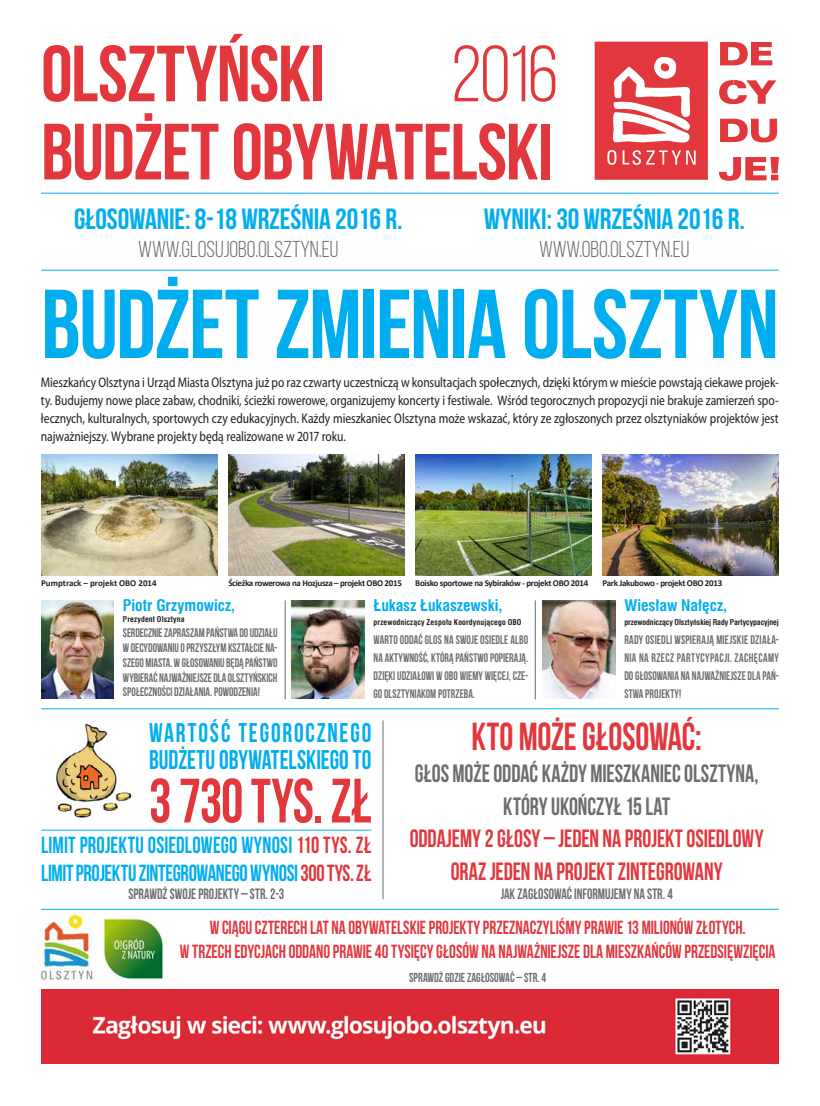
<style>
.page{position:relative;width:820px;height:1106px;background:#fff}
.page>*{position:absolute;margin:0;border:0;box-sizing:border-box;transform-origin:0 0}
.t1{font:700 97.5px "Bebas Neue";letter-spacing:-.015em;color:#00aeef}
.t2{font:700 79.5px "Bebas Neue";letter-spacing:-.015em;color:#e1373d}
.t3{font:79.5px "Bebas Neue";color:#e1373d}
.t4{font:700 62.4px "Bebas Neue";letter-spacing:-.015em;color:#e1373d;scale:.9 1}
.t5{font:700 39px "Bebas Neue";letter-spacing:-.005em;color:#e1373d;scale:.9 1}
.t6{font:700 29.2px "Bebas Neue";letter-spacing:-.005em;color:#00aeef}
.t7{font:700 27px/27px "Bebas Neue";letter-spacing:.01em;color:#00aeef;scale:.9 1}
.t8{font:700 25px/32.5px "Bebas Neue";letter-spacing:-.005em;color:#e1373d;text-align:center;scale:.9 1}
.t9{font:700 25px/32.5px "Bebas Neue";letter-spacing:-.005em;color:#6c6d70;text-align:center;scale:.9 1}
.t10{font:700 23.3px/28px "Bebas Neue";color:#00aeef;scale:.9 1}
.t11{font:23px "Bebas Neue";color:#6c6d70}
.t12{font:700 19px/24px "Bebas Neue";color:#e1373d;text-align:center;scale:.9 1}
.t13{font:700 15.7px "Swis 721 Cn EU";color:#00aeef}
.t14{font:700 15px "Bebas Neue";letter-spacing:.005em;color:#6c6d70;scale:.9 1}
.t15{font:semi-condensed 14px/18px "Myriad Pro";letter-spacing:-.01em;color:#231f20;text-align:justify;scale:.9 1}
.t16{font:700 13px "Bebas Neue";color:#6c6d70;scale:.9 1}
.t17{font:700 12.4px/18.3px "Bebas Neue";letter-spacing:.005em;color:#6c6d70;text-align:justify;scale:.9 1}
.t18{font:700 9px "Calibri";letter-spacing:-.035em;color:#231f20}
.t19{font:700 9px "Calibri";color:#231f20}
.t20{font:700 7.8px "Swis 721 Cn EU";letter-spacing:.015em;color:#231f20}
.t21{font:700 7.8px "Swis 721 Cn EU";letter-spacing:-.005em;color:#231f20}
.s1{color:#e1373d}
</style>
<div class="page">
<hr style="left:41px;top:193px;width:737px;height:1px;background:#00aeef">
<hr style="left:41px;top:270px;width:737px;height:1px;background:#00aeef">
<hr style="left:41px;top:908px;width:737px;height:1px;background:#00aeef">
<hr style="left:41px;top:829px;width:330px;height:1px;background:#00aeef">
<svg style="left:594px;top:42px;width:113px;height:138px"></svg>
<svg style="left:718px;top:42px;width:60px;height:139px"></svg>
<img style="left:41px;top:989px;width:737px;height:74px">
<img style="left:56px;top:723px;width:76px;height:95px">
<img style="left:41px;top:600px;width:73px;height:98px">
<img style="left:291px;top:600px;width:73px;height:98px">
<img style="left:542px;top:600px;width:72px;height:98px">
<hr style="left:534px;top:600px;width:1px;height:99px;background:#6c6d70">
<hr style="left:284px;top:600px;width:1px;height:99px;background:#6c6d70">
<hr style="left:382px;top:720px;width:1px;height:179px;background:#6c6d70">
<img style="left:41px;top:454px;width:176px;height:121px">
<img style="left:228px;top:454px;width:176px;height:121px">
<img style="left:415px;top:454px;width:176px;height:121px">
<img style="left:602px;top:454px;width:176px;height:121px">
<img style="left:38px;top:912px;width:128px;height:68px">
<hr style="left:41px;top:708px;width:737px;height:1px;background:#00aeef">
<h2 class="t2" style="left:41px;top:30px;width:285px">OLSZTYŃSKI</h2>
<h2 class="t3" style="left:451px;top:31px;width:108px">2016</h2>
<h2 class="t2" style="left:41px;top:108px;width:513px">BUDŻET OBYWATELSKI</h2>
<h3 class="t6" style="left:74px;top:203px;width:330px">GŁOSOWANIE: 8-18 WRZEŚNIA 2016 R.</h3>
<h3 class="t11" style="left:138px;top:236px;width:202px">WWW.GLOSUJOBO.OLSZTYN.EU</h3>
<h3 class="t6" style="left:483px;top:203px;width:262px">WYNIKI: 30 WRZEŚNIA 2016 R.</h3>
<h3 class="t11" style="left:539px;top:236px;width:152px">WWW.OBO.OLSZTYN.EU</h3>
<h1 class="t1" style="left:41px;top:271px;width:739px">BUDŻET ZMIENIA OLSZTYN</h1>
<p class="t15" style="left:41px;top:373px;width:821px">Mieszkańcy Olsztyna i Urząd Miasta Olsztyna już po raz czwarty uczestniczą w konsultacjach społecznych, dzięki którym w mieście powstają ciekawe projek&shy;ty. Budujemy nowe place zabaw, chodniki, ścieżki rowerowe, organizujemy koncerty i festiwale. Wśród tegorocznych propozycji nie brakuje zamierzeń spo&shy;łecznych, kulturalnych, sportowych czy edukacyjnych. Każdy mieszkaniec Olsztyna może wskazać, który ze zgłoszonych przez olsztyniaków projektów jest najważniejszy. Wybrane projekty będą realizowane w 2017 roku.</p>
<p class="t19" style="left:41px;top:577px;width:117px">Pumptrack – projekt OBO 2014</p>
<p class="t18" style="left:228px;top:577px;width:175px">Ścieżka rowerowa na Hozjusza – projekt OBO 2015</p>
<p class="t18" style="left:415px;top:577px;width:174px">Boisko sportowe na Sybiraków - projekt OBO 2014</p>
<p class="t18" style="left:602px;top:577px;width:121px">Park Jakubowo - projekt OBO 2013</p>
<p class="t13" style="left:123px;top:595px;width:114px">Piotr Grzymowicz,</p>
<p class="t20" style="left:123px;top:614px;width:63px">Prezydent Olsztyna</p>
<p class="t17" style="left:123px;top:625px;width:173px;line-height:14.9px">SERDECZNIE ZAPRASZAM PAŃSTWA DO UDZIAŁU W DECYDOWANIU O PRZYSZŁYM KSZTAŁCIE NA-SZEGO MIASTA. W GŁOSOWANIU BĘDĄ PAŃSTWO WYBIERAĆ NAJWAŻNIEJSZE DLA OLSZTYŃSKICH SPOŁECZNOŚCI DZIAŁANIA. POWODZENIA!</p>
<p class="t13" style="left:373px;top:595px;width:130px">Łukasz Łukaszewski,</p>
<p class="t20" style="left:373px;top:617px;width:149px">przewodniczący Zespołu Koordynującego OBO</p>
<p class="t17" style="left:373px;top:630px;width:173px">WARTO ODDAĆ GLOS NA SWOJE OSIEDLE ALBO NA AKTYWNOŚĆ, KTÓRĄ PAŃSTWO POPIERAJĄ.<br>DZIĘKI UDZIAŁOWI W OBO WIEMY WIĘCEJ, CZE-GO OLSZTYNIAKOM POTRZEBA.</p>
<p class="t13" style="left:624px;top:595px;width:104px">Wiesław Nałęcz,</p>
<p class="t21" style="left:624px;top:617px;width:156px">przewodniczący Olsztyńskiej Rady Partycypacyjnej</p>
<p class="t17" style="left:624px;top:630px;width:173px">RADY OSIEDLI WSPIERAJĄ MIEJSKIE DZIAŁA-NIA NA RZECZ PARTYCYPACJI. ZACHĘCAMY DO GŁOSOWANIA NA NAJWAŻNIEJSZE DLA PAŃ-STWA PROJEKTY!</p>
<h3 class="t7" style="left:149px;top:719px;width:248px">WARTOŚĆ TEGOROCZNEGO<br>BUDŻETU OBYWATELSKIEGO TO</h3>
<h3 class="t4" style="left:149px;top:766px;width:248px">3 730 TYS. ZŁ</h3>
<h3 class="t10" style="left:41px;top:830px;width:368px">LIMIT PROJEKTU OSIEDLOWEGO WYNOSI <span class="s1">110 TYS. ZŁ<br></span>LIMIT PROJEKTU ZINTEGROWANEGO WYNOSI <span class="s1">300 TYS. ZŁ</span></h3>
<p class="t14" style="left:128px;top:885px;width:174px">SPRAWDŹ SWOJE PROJEKTY – STR. 2-3</p>
<h3 class="t5" style="left:471px;top:714px;width:257px">KTO MOŻE GŁOSOWAĆ:</h3>
<h3 class="t9" style="left:414px;top:757px;width:383px">GŁOS MOŻE ODDAĆ KAŻDY MIESZKANIEC OLSZTYNA,<br>KTÓRY UKOŃCZYŁ 15 LAT</h3>
<h3 class="t8" style="left:409px;top:822px;width:394px">ODDAJEMY 2 GŁOSY – JEDEN NA PROJEKT OSIEDLOWY<br>ORAZ JEDEN NA PROJEKT ZINTEGROWANY</h3>
<p class="t14" style="left:500px;top:885px;width:192px">JAK ZAGŁOSOWAĆ INFORMUJEMY NA STR. 4</p>
<h3 class="t12" style="left:180px;top:914px;width:663px">W CIĄGU CZTERECH LAT NA OBYWATELSKIE PROJEKTY PRZEZNACZYLIŚMY PRAWIE 13 MILIONÓW ZŁOTYCH.<br>W TRZECH EDYCJACH ODDANO PRAWIE 40 TYSIĘCY GŁOSÓW NA NAJWAŻNIEJSZE DLA MIESZKAŃCÓW PRZEDSIĘWZIĘCIA</h3>
<p class="t16" style="left:409px;top:970px;width:154px">SPRAWDŹ GDZIE ZAGŁOSOWAĆ – STR. 4</p>
</div>
